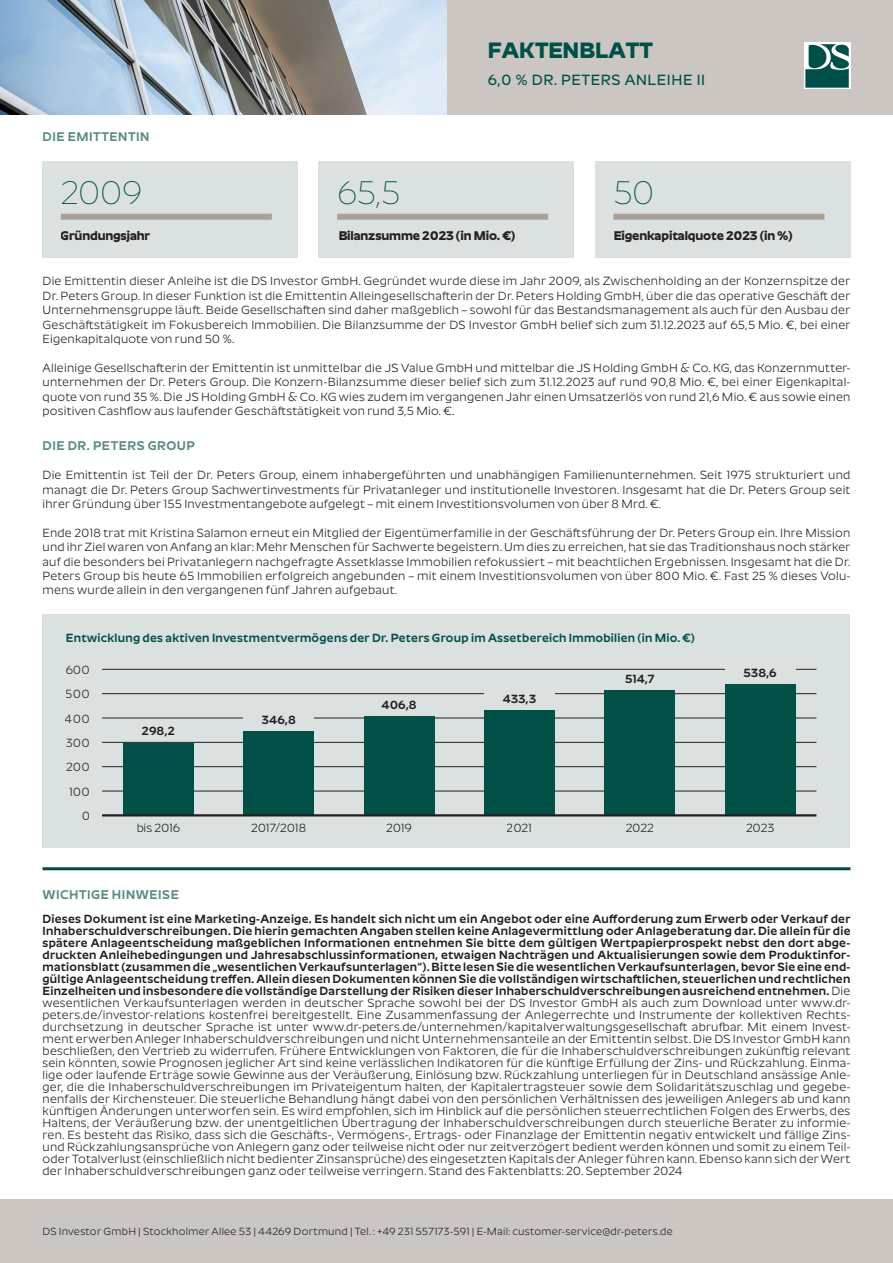
<style>
.page{position:relative;width:893px;height:1263px;background:#fff}
.page>*{position:absolute;margin:0;border:0;box-sizing:border-box;transform-origin:0 0}
.Legendenziffern{font:200 33px "Roundo";letter-spacing:-.02em;color:#005047}
.t1{font:700 22.5px "Roundo";color:#005047}
.t2{font:500 15px "Roundo";letter-spacing:.04em;color:#005047}
.t3{font:700 12.75px "Roundo";letter-spacing:-.01em;color:#231f20}
.t4{font:600 12.75px "Roundo";letter-spacing:.045em;color:#558b84}
.Fließtext_bold{font:12px/12px "Roundo";letter-spacing:.01em;color:#231f20;text-align:justify}
.Fließtext_8_pt{font:12px/14.4px "Roundo";letter-spacing:.02em;color:#231f20;text-align:justify}
.Rück_Adresse_8_5pt{font:600 12px "Roundo";letter-spacing:.02em;color:#005047}
.Textkörper___linksbündig{font:600 12px "Roundo";letter-spacing:.015em;color:#231f20}
.Absatzformat_Fließtext{font:10.5px "Roundo";letter-spacing:.025em;color:#231f20}
.s1{font-weight:600}
</style>
<div class="page">
<div style="left:0;top:1199px;width:893px;height:64px;background:#cbc6c1"></div>
<div style="left:446px;top:0;width:447px;height:115px;background:#cbc6c1"></div>
<div style="left:804px;top:43px;width:46px;height:46px;background:#fff"></div>
<svg style="left:805px;top:44px;width:44px;height:44px"></svg>
<img style="left:0;top:0;width:446px;height:115px">
<div style="left:43px;top:161px;width:255px;height:97px;background:#dbe0e0"></div>
<div style="left:61px;top:214px;width:211px;height:6px;background:#a9a098"></div>
<div style="left:319px;top:161px;width:255px;height:97px;background:#dbe0e0"></div>
<div style="left:337px;top:214px;width:211px;height:6px;background:#a9a098"></div>
<div style="left:595px;top:161px;width:255px;height:97px;background:#dbe0e0"></div>
<div style="left:613px;top:214px;width:211px;height:6px;background:#a9a098"></div>
<hr style="left:43px;top:867px;width:807px;height:3px;background:#044b46">
<div style="left:43px;top:614px;width:807px;height:234px;background:#dbe0e0"></div>
<hr style="left:102px;top:669px;width:714px;height:1px;background:#231f20">
<hr style="left:102px;top:693px;width:714px;height:1px;background:#231f20">
<hr style="left:102px;top:718px;width:714px;height:1px;background:#231f20">
<hr style="left:102px;top:742px;width:714px;height:1px;background:#231f20">
<hr style="left:102px;top:766px;width:714px;height:1px;background:#231f20">
<hr style="left:102px;top:791px;width:714px;height:1px;background:#231f20">
<div style="left:364px;top:716px;width:70px;height:99px;background:#005047"></div>
<div style="left:484px;top:710px;width:70px;height:105px;background:#005047"></div>
<div style="left:484px;top:692px;width:70px;height:12px;background:#dbe0e0"></div>
<div style="left:605px;top:690px;width:70px;height:125px;background:#005047"></div>
<div style="left:725px;top:684px;width:70px;height:131px;background:#005047"></div>
<div style="left:725px;top:666px;width:70px;height:13px;background:#dbe0e0"></div>
<div style="left:123px;top:743px;width:70px;height:72px;background:#005047"></div>
<div style="left:244px;top:731px;width:70px;height:84px;background:#005047"></div>
<div style="left:244px;top:713px;width:70px;height:13px;background:#dbe0e0"></div>
<hr style="left:102px;top:814px;width:714px;height:2px;background:#231f20">
<p class="t4" style="left:43px;top:130px;width:108px">DIE EMITTENTIN</p>
<p class="Legendenziffern" style="left:61px;top:174px;width:83px">2009</p>
<p class="t3" style="left:61px;top:228px;width:91px">Gründungsjahr</p>
<p class="Legendenziffern" style="left:337px;top:174px;width:65px">65,5</p>
<p class="t1" style="left:488px;top:37px;width:166px">FAKTENBLATT</p>
<p class="t2" style="left:488px;top:71px;width:219px">6,0 % DR. PETERS ANLEIHE II</p>
<p class="Legendenziffern" style="left:613px;top:174px;width:43px">50</p>
<p class="t3" style="left:338px;top:228px;width:179px">Bilanzsumme 2023 (in Mio. €)</p>
<p class="t3" style="left:613px;top:228px;width:181px">Eigenkapitalquote 2023 (in %)</p>
<p class="Fließtext_8_pt" style="left:43px;top:275px;width:809px">Die Emittentin dieser Anleihe ist die DS Investor GmbH. Gegründet wurde diese im Jahr 2009, als Zwischenholding an der Konzernspitze der Dr. Peters Group. In dieser Funktion ist die Emittentin Alleingesellschafterin der Dr. Peters Holding GmbH, über die das operative Geschäft der Unternehmensgruppe läuft. Beide Gesellschaften sind daher maßgeblich – sowohl für das Bestandsmanagement als auch für den Ausbau der Geschäftstätigkeit im Fokusbereich Immobilien. Die Bilanzsumme der DS Investor GmbH belief sich zum 31.12.2023 auf 65,5 Mio. €, bei einer Eigenkapitalquote von rund 50 %.</p>
<p class="Fließtext_8_pt" style="left:43px;top:361px;width:809px">Alleinige Gesellschafterin der Emittentin ist unmittelbar die JS Value GmbH und mittelbar die JS Holding GmbH &amp; Co. KG, das Konzernmutter&shy;unternehmen der Dr. Peters Group. Die Konzern-Bilanzsumme dieser belief sich zum 31.12.2023 auf rund 90,8 Mio. €, bei einer Eigenkapital&shy;quote von rund 35 %. Die JS Holding GmbH &amp; Co. KG wies zudem im vergangenen Jahr einen Umsatzerlös von rund 21,6 Mio. € aus sowie einen positiven Cashflow aus laufender Geschäftstätigkeit von rund 3,5 Mio. €.</p>
<p class="t4" style="left:43px;top:439px;width:154px">DIE DR. PETERS GROUP</p>
<p class="Fließtext_8_pt" style="left:43px;top:469px;width:809px">Die Emittentin ist Teil der Dr. Peters Group, einem inhabergeführten und unabhängigen Familienunternehmen. Seit 1975 strukturiert und managt die Dr. Peters Group Sachwertinvestments für Privatanleger und institutionelle Investoren. Insgesamt hat die Dr. Peters Group seit ihrer Gründung über 155 Investmentangebote aufgelegt – mit einem Investitionsvolumen von über 8 Mrd. €.</p>
<p class="Fließtext_8_pt" style="left:43px;top:526px;width:809px">Ende 2018 trat mit Kristina Salamon erneut ein Mitglied der Eigentümerfamilie in der Geschäftsführung der Dr. Peters Group ein. Ihre Mission und ihr Ziel waren von Anfang an klar: Mehr Menschen für Sachwerte begeistern. Um dies zu erreichen, hat sie das Traditionshaus noch stärker auf die besonders bei Privatanlegern nachgefragte Assetklasse Immobilien refokussiert – mit beachtlichen Ergebnissen. Insgesamt hat die Dr.<br>Peters Group bis heute 65 Immobilien erfolgreich angebunden – mit einem Investitionsvolumen von über 800 Mio. €. Fast 25 % dieses Volu&shy;mens wurde allein in den vergangenen fünf Jahren aufgebaut.</p>
<p class="Rück_Adresse_8_5pt" style="left:66px;top:632px;width:630px">Entwicklung des aktiven Investmentvermögens der Dr. Peters Group im Assetbereich Immobilien (in Mio. €)</p>
<p class="Fließtext_bold" style="left:65px;top:664px;width:26px">600</p>
<p class="Fließtext_bold" style="left:66px;top:689px;width:26px">500</p>
<p class="Fließtext_bold" style="left:65px;top:707px;width:26px;line-height:24.3px;text-align:right">400<br>300<br>200<br>100<br>0</p>
<p class="Textkörper___linksbündig" style="left:142px;top:724px;width:34px">298,2</p>
<p class="Fließtext_bold" style="left:136px;top:822px;width:46px">bis 2016</p>
<p class="Textkörper___linksbündig" style="left:262px;top:713px;width:36px">346,8</p>
<p class="Fließtext_bold" style="left:251px;top:822px;width:56px">2017/2018</p>
<p class="Textkörper___linksbündig" style="left:381px;top:698px;width:37px">406,8</p>
<p class="Fließtext_bold" style="left:386px;top:822px;width:27px">2019</p>
<p class="Textkörper___linksbündig" style="left:503px;top:692px;width:35px">433,3</p>
<p class="Fließtext_bold" style="left:507px;top:822px;width:27px">2021</p>
<p class="Textkörper___linksbündig" style="left:625px;top:672px;width:31px">514,7</p>
<p class="Fließtext_bold" style="left:626px;top:822px;width:30px">2022</p>
<p class="Textkörper___linksbündig" style="left:743px;top:666px;width:35px">538,6</p>
<p class="Fließtext_bold" style="left:746px;top:822px;width:30px">2023</p>
<p class="t4" style="left:43px;top:887px;width:138px">WICHTIGE HINWEISE</p>
<p class="Fließtext_bold" style="left:43px;top:914px;width:809px"><span class="s1">Dieses Dokument ist eine Marketing-Anzeige. Es handelt sich nicht um ein Angebot oder eine Aufforderung zum Erwerb oder Verkauf der Inhaberschuldverschreibungen. Die hierin gemachten Angaben stellen keine Anlagevermittlung oder Anlageberatung dar. Die allein für die spätere Anlageentscheidung maßgeblichen Informationen entnehmen Sie bitte dem gültigen Wertpapierprospekt nebst den dort abge&shy;druckten Anleihebedingungen und Jahresabschlussinformationen, etwaigen Nachträgen und Aktualisierungen sowie dem Produktinfor&shy;mationsblatt (zusammen die „wesentlichen Verkaufsunterlagen“). Bitte lesen Sie die wesentlichen Verkaufsunterlagen, bevor Sie eine end&shy;gültige Anlageentscheidung treffen. Allein diesen Dokumenten können Sie die vollständigen wirtschaftlichen, steuerlichen und rechtlichen Einzelheiten und insbesondere die vollständige Darstellung der Risiken dieser Inhaberschuldverschreibungen ausreichend entnehmen.</span> Die wesentlichen Verkaufsunterlagen werden in deutscher Sprache sowohl bei der DS Investor GmbH als auch zum Download unter www.dr&shy;peters.de/investor-relations kostenfrei bereitgestellt. Eine Zusammenfassung der Anlegerrechte und Instrumente der kollektiven Rechts&shy;durchsetzung in deutscher Sprache ist unter www.dr-peters.de/unternehmen/kapitalverwaltungsgesellschaft abrufbar. Mit einem Invest&shy;ment erwerben Anleger Inhaberschuldverschreibungen und nicht Unternehmensanteile an der Emittentin selbst. Die DS Investor GmbH kann beschließen, den Vertrieb zu widerrufen. Frühere Entwicklungen von Faktoren, die für die Inhaberschuldverschreibungen zukünftig relevant sein könnten, sowie Prognosen jeglicher Art sind keine verlässlichen Indikatoren für die künftige Erfüllung der Zins- und Rückzahlung. Einma&shy;lige oder laufende Erträge sowie Gewinne aus der Veräußerung, Einlösung bzw. Rückzahlung unterliegen für in Deutschland ansässige Anle&shy;ger, die die Inhaberschuldverschreibungen im Privateigentum halten, der Kapitalertragsteuer sowie dem Solidaritätszuschlag und gegebe&shy;nenfalls der Kirchensteuer. Die steuerliche Behandlung hängt dabei von den persönlichen Verhältnissen des jeweiligen Anlegers ab und kann künftigen Änderungen unterworfen sein. Es wird empfohlen, sich im Hinblick auf die persönlichen steuerrechtlichen Folgen des Erwerbs, des Haltens, der Veräußerung bzw. der unentgeltlichen Übertragung der Inhaberschuldverschreibungen durch steuerliche Berater zu informie&shy;ren. Es besteht das Risiko, dass sich die Geschäfts-, Vermögens-, Ertrags- oder Finanzlage der Emittentin negativ entwickelt und fällige Zins&shy;und Rückzahlungsansprüche von Anlegern ganz oder teilweise nicht oder nur zeitverzögert bedient werden können und somit zu einem Teil&shy;oder Totalverlust (einschließlich nicht bedienter Zinsansprüche) des eingesetzten Kapitals der Anleger führen kann. Ebenso kann sich der Wert der Inhaberschuldverschreibungen ganz oder teilweise verringern. Stand des Faktenblatts: 20. September 2024</p>
<p class="Absatzformat_Fließtext" style="left:43px;top:1225px;width:632px">DS Investor GmbH | Stockholmer Allee 53 | 44269 Dortmund | Tel. : +49 231 557173-591 | E-Mail: customer-service@dr-peters.de</p>
</div>
